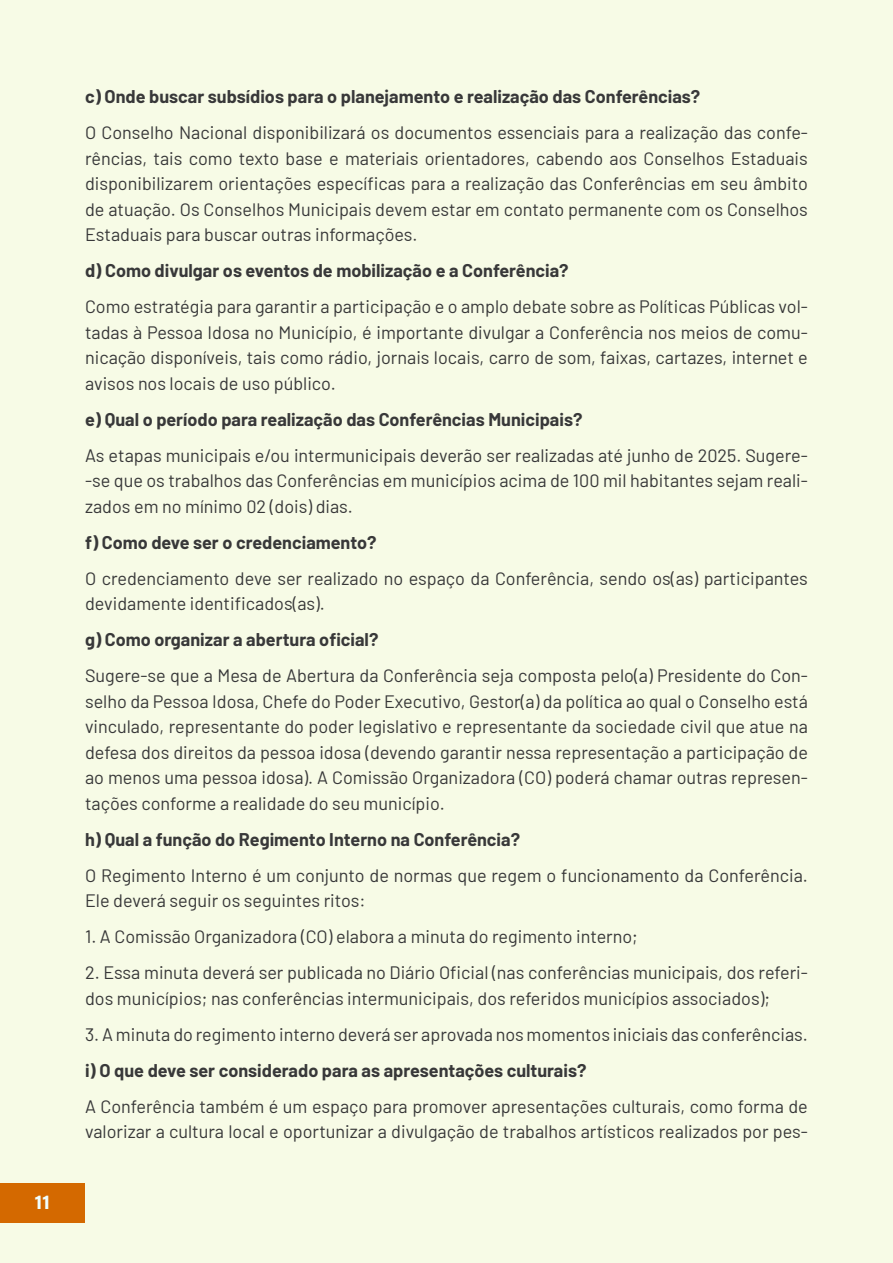
<style>
.page{position:relative;width:893px;height:1263px;background:#f7fbe6}
.page>*{position:absolute;margin:0;border:0;box-sizing:border-box;transform-origin:0 0}
.t1{font:20.25px "Acumin Variable Concept";color:#f0ffff}
.Corpo_de_texto{font:18px/25.5px "Barlow";color:#383839;text-align:justify}
.Corpo_de_texto-2{font:700 18px "Barlow";color:#383839}
</style>
<div class="page">
<div style="left:0;top:1183px;width:85px;height:40px;background:#d46900"></div>
<p class="t1" style="left:35px;top:1188px;width:17px">11</p>
<p class="Corpo_de_texto-2" style="left:85px;top:83px;width:617px">c) Onde buscar subsídios para o planejamento e realização das Conferências?</p>
<p class="Corpo_de_texto" style="left:85px;top:118px;width:724px">O Conselho Nacional disponibilizará os documentos essenciais para a realização das confe&shy;rências, tais como texto base e materiais orientadores, cabendo aos Conselhos Estaduais disponibilizarem orientações específicas para a realização das Conferências em seu âmbito de atuação. Os Conselhos Municipais devem estar em contato permanente com os Conselhos Estaduais para buscar outras informações.</p>
<p class="Corpo_de_texto-2" style="left:85px;top:257px;width:485px">d) Como divulgar os eventos de mobilização e a Conferência?</p>
<p class="Corpo_de_texto" style="left:85px;top:292px;width:724px">Como estratégia para garantir a participação e o amplo debate sobre as Políticas Públicas vol&shy;tadas à Pessoa Idosa no Município, é importante divulgar a Conferência nos meios de comu&shy;nicação disponíveis, tais como rádio, jornais locais, carro de som, faixas, cartazes, internet e avisos nos locais de uso público.</p>
<p class="Corpo_de_texto-2" style="left:85px;top:406px;width:499px">e) Qual o período para realização das Conferências Municipais?</p>
<p class="Corpo_de_texto" style="left:85px;top:441px;width:724px">As etapas municipais e/ou intermunicipais deverão ser realizadas até junho de 2025. Sugere--se que os trabalhos das Conferências em municípios acima de 100 mil habitantes sejam reali&shy;zados em no mínimo 02 (dois) dias.</p>
<p class="Corpo_de_texto-2" style="left:85px;top:529px;width:293px">f) Como deve ser o credenciamento?</p>
<p class="Corpo_de_texto" style="left:85px;top:564px;width:724px">O credenciamento deve ser realizado no espaço da Conferência, sendo os(as) participantes devidamente identificados(as).</p>
<p class="Corpo_de_texto-2" style="left:85px;top:626px;width:295px">g) Como organizar a abertura oficial?</p>
<p class="Corpo_de_texto" style="left:85px;top:661px;width:724px">Sugere-se que a Mesa de Abertura da Conferência seja composta pelo(a) Presidente do Con&shy;selho da Pessoa Idosa, Chefe do Poder Executivo, Gestor(a) da política ao qual o Conselho está vinculado, representante do poder legislativo e representante da sociedade civil que atue na defesa dos direitos da pessoa idosa (devendo garantir nessa representação a participação de ao menos uma pessoa idosa). A Comissão Organizadora (CO) poderá chamar outras represen&shy;tações conforme a realidade do seu município.</p>
<p class="Corpo_de_texto-2" style="left:85px;top:826px;width:437px">h) Qual a função do Regimento Interno na Conferência?</p>
<p class="Corpo_de_texto" style="left:85px;top:861px;width:724px">O Regimento Interno é um conjunto de normas que regem o funcionamento da Conferência.<br>Ele deverá seguir os seguintes ritos:</p>
<p class="Corpo_de_texto" style="left:85px;top:922px;width:554px">1. A Comissão Organizadora (CO) elabora a minuta do regimento interno;</p>
<p class="Corpo_de_texto" style="left:85px;top:958px;width:724px">2. Essa minuta deverá ser publicada no Diário Oficial (nas conferências municipais, dos referi&shy;dos municípios; nas conferências intermunicipais, dos referidos municípios associados);</p>
<p class="Corpo_de_texto" style="left:85px;top:1020px;width:724px">3. A minuta do regimento interno deverá ser aprovada nos momentos iniciais das conferências.</p>
<p class="Corpo_de_texto-2" style="left:85px;top:1057px;width:503px">i) O que deve ser considerado para as apresentações culturais?</p>
<p class="Corpo_de_texto" style="left:85px;top:1092px;width:724px">A Conferência também é um espaço para promover apresentações culturais, como forma de valorizar a cultura local e oportunizar a divulgação de trabalhos artísticos realizados por pes-</p>
</div>
